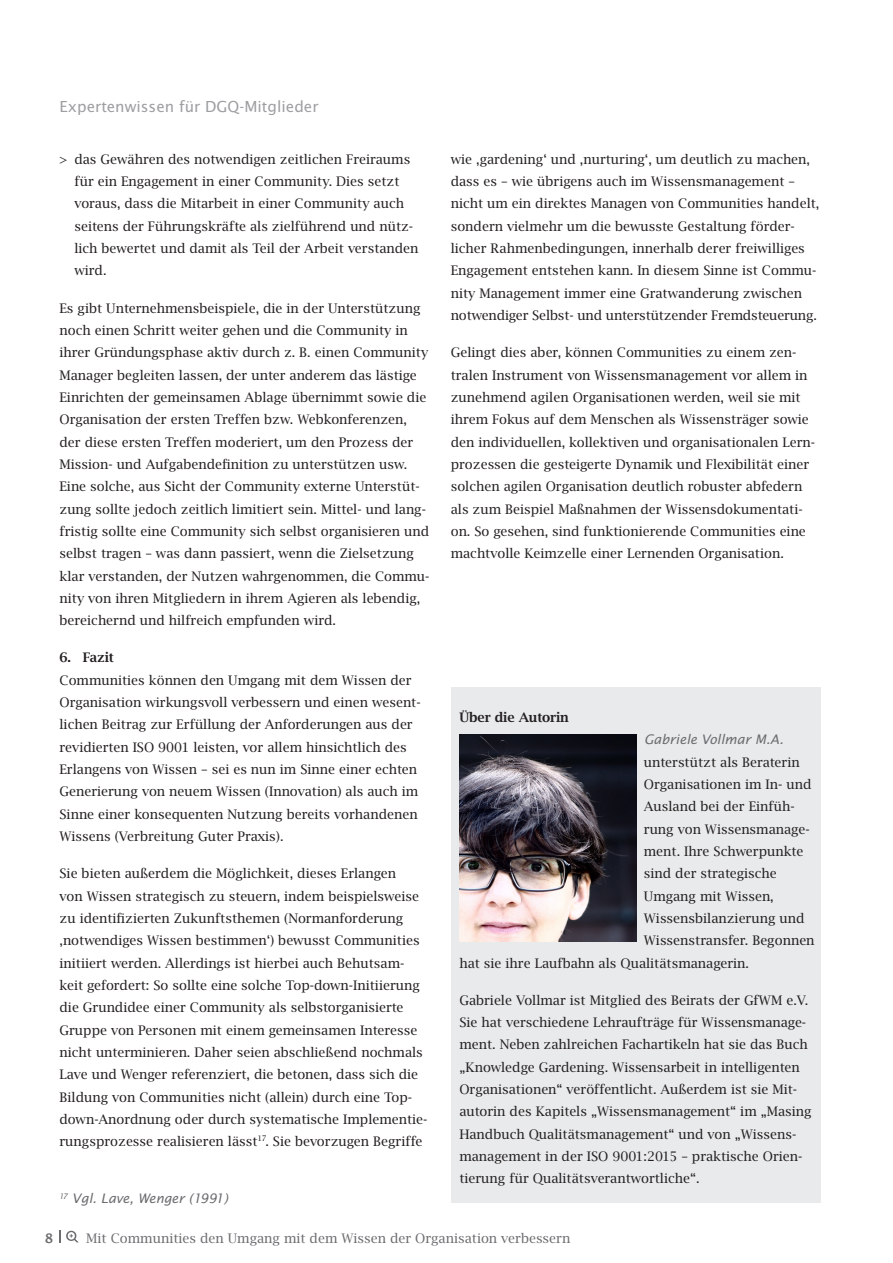
<style>
.page{position:relative;width:893px;height:1263px;background:#fff}
.page>*{position:absolute;margin:0;border:0;box-sizing:border-box;transform-origin:0 0}
.t1{font:16.5px "Lucida Sans EF";color:#9d9fa2}
.t2{font:14.25px/22.4px "Lucida Bright EF";color:#231f20}
.t3{font:14.25px "Lucida Bright EF";color:#6c6d70}
.t4{font:italic 14.25px "Lucida Sans EF";color:#6c6d70}
.t5{font:600 14.25px "Lucida Bright EF";letter-spacing:-.005em;color:#231f20}
.t6{font:600 14.25px "Lucida Sans EF";color:#6c6d70}
</style>
<div class="page">
<svg style="left:66px;top:1231px;width:12px;height:11px"></svg>
<svg style="left:59px;top:1230px;width:1px;height:12px"></svg>
<div style="left:451px;top:687px;width:370px;height:516px;background:#e9eaeb"></div>
<img style="left:459px;top:734px;width:177px;height:207px">
<p class="t1" style="left:60px;top:97px;width:261px">Expertenwissen für DGQ-Mitglieder</p>
<p class="t2" style="left:74px;top:148px;width:346px;text-indent:-15px">&gt; das Gewähren des notwendigen zeitlichen Freiraums für ein Engagement in einer Community. Dies setzt voraus, dass die Mitarbeit in einer Community auch seitens der Führungskräfte als zielführend und nütz&shy;lich bewertet und damit als Teil der Arbeit verstanden wird.</p>
<p class="t2" style="left:60px;top:297px;width:371px">Es gibt Unternehmensbeispiele, die in der Unterstützung noch einen Schritt weiter gehen und die Community in ihrer Gründungsphase aktiv durch z. B. einen Community Manager begleiten lassen, der unter anderem das lästige Einrichten der gemeinsamen Ablage übernimmt sowie die Organisation der ersten Treffen bzw. Webkonferenzen, der diese ersten Treffen moderiert, um den Prozess der Mission- und Aufgabendefinition zu unterstützen usw.<br>Eine solche, aus Sicht der Community externe Unterstüt&shy;zung sollte jedoch zeitlich limitiert sein. Mittel- und lang&shy;fristig sollte eine Community sich selbst organisieren und selbst tragen – was dann passiert, wenn die Zielsetzung klar verstanden, der Nutzen wahrgenommen, die Commu&shy;nity von ihren Mitgliedern in ihrem Agieren als lebendig, bereichernd und hilfreich empfunden wird.</p>
<p class="t5" style="left:60px;top:650px;width:56px">6. Fazit</p>
<p class="t2" style="left:60px;top:669px;width:363px">Communities können den Umgang mit dem Wissen der Organisation wirkungsvoll verbessern und einen wesent&shy;lichen Beitrag zur Erfüllung der Anforderungen aus der revidierten ISO 9001 leisten, vor allem hinsichtlich des Erlangens von Wissen – sei es nun im Sinne einer echten Generierung von neuem Wissen (Innovation) als auch im Sinne einer konsequenten Nutzung bereits vorhandenen Wissens (Verbreitung Guter Praxis).</p>
<p class="t2" style="left:60px;top:862px;width:369px">Sie bieten außerdem die Möglichkeit, dieses Erlangen<br>von Wissen strategisch zu steuern, indem beispielsweise zu identifizierten Zukunftsthemen (Normanforderung ‚notwendiges Wissen bestimmen‘) bewusst Communities initiiert werden. Allerdings ist hierbei auch Behutsam&shy;keit gefordert: So sollte eine solche Top-down-Initiierung die Grundidee einer Community als selbstorganisierte Gruppe von Personen mit einem gemeinsamen Interesse nicht unterminieren. Daher seien abschließend nochmals Lave und Wenger referenziert, die betonen, dass sich die Bildung von Communities nicht (allein) durch eine Top&shy;down-Anordnung oder durch systematische Implementie&shy;rungsprozesse realisieren lässt<sup>17</sup>. Sie bevorzugen Begriffe</p>
<p class="t4" style="left:59px;top:1191px;width:170px"><sup>17</sup> Vgl. Lave, Wenger (1991)</p>
<p class="t2" style="left:451px;top:148px;width:370px">wie ‚gardening‘ und ‚nurturing‘, um deutlich zu machen, dass es – wie übrigens auch im Wissensmanagement – nicht um ein direktes Managen von Communities handelt, sondern vielmehr um die bewusste Gestaltung förder&shy;licher Rahmenbedingungen, innerhalb derer freiwilliges Engagement entstehen kann. In diesem Sinne ist Commu&shy;nity Management immer eine Gratwanderung zwischen notwendiger Selbst- und unterstützender Fremdsteuerung.</p>
<p class="t2" style="left:451px;top:341px;width:366px">Gelingt dies aber, können Communities zu einem zen&shy;tralen Instrument von Wissensmanagement vor allem in zunehmend agilen Organisationen werden, weil sie mit ihrem Fokus auf dem Menschen als Wissensträger sowie den individuellen, kollektiven und organisationalen Lern&shy;prozessen die gesteigerte Dynamik und Flexibilität einer solchen agilen Organisation deutlich robuster abfedern als zum Beispiel Maßnahmen der Wissensdokumentati&shy;on. So gesehen, sind funktionierende Communities eine machtvolle Keimzelle einer Lernenden Organisation.</p>
<p class="t5" style="left:459px;top:710px;width:111px">Über die Autorin</p>
<p class="t4" style="left:644px;top:732px;width:141px">Gabriele Vollmar M.A.</p>
<p class="t2" style="left:644px;top:751px;width:157px">unterstützt als Beraterin</p>
<p class="t2" style="left:644px;top:773px;width:169px">Organisationen im In- und</p>
<p class="t2" style="left:644px;top:795px;width:152px">Ausland bei der Einfüh-</p>
<p class="t2" style="left:644px;top:818px;width:167px">rung von Wissensmanage-</p>
<p class="t2" style="left:644px;top:840px;width:161px">ment. Ihre Schwerpunkte</p>
<p class="t2" style="left:644px;top:862px;width:134px">sind der strategische</p>
<p class="t2" style="left:644px;top:885px;width:131px">Umgang mit Wissen,</p>
<p class="t2" style="left:644px;top:907px;width:162px">Wissensbilanzierung und</p>
<p class="t2" style="left:644px;top:929px;width:172px">Wissenstransfer. Begonnen</p>
<p class="t2" style="left:459px;top:952px;width:291px">hat sie ihre Laufbahn als Qualitätsmanagerin.</p>
<p class="t2" style="left:459px;top:989px;width:354px">Gabriele Vollmar ist Mitglied des Beirats der GfWM e.V.<br>Sie hat verschiedene Lehraufträge für Wissensmanage&shy;ment. Neben zahlreichen Fachartikeln hat sie das Buch „Knowledge Gardening. Wissensarbeit in intelligenten Organisationen“ veröffentlicht. Außerdem ist sie Mit&shy;autorin des Kapitels „Wissensmanagement“ im „Masing Handbuch Qualitätsmanagement“ und von „Wissens&shy;management in der ISO 9001:2015 – praktische Orien&shy;tierung für Qualitätsverantwortliche“.</p>
<p class="t6" style="left:45px;top:1231px;width:10px">8</p>
<p class="t3" style="left:86px;top:1231px;width:485px">Mit Communities den Umgang mit dem Wissen der Organisation verbessern</p>
</div>
